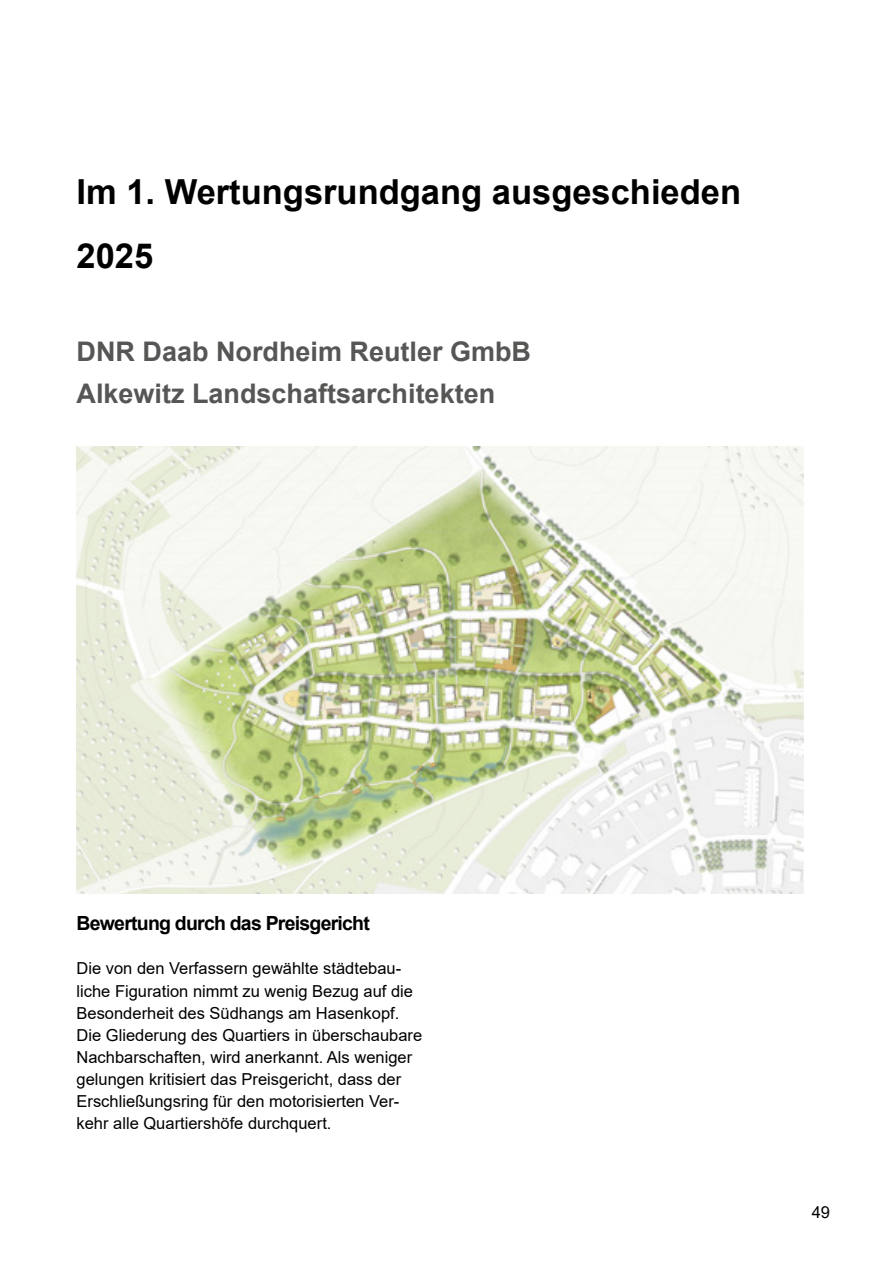
<style>
.page{position:relative;width:893px;height:1263px;background:#fff}
.page>*{position:absolute;margin:0;border:0;box-sizing:border-box;transform-origin:0 0}
.t1{font:700 34.5px/64.5px "Arial";color:#000}
.t2{font:700 27px/42px "Arial";color:#565655}
.t3{font:700 19.5px "Arial";letter-spacing:-.04em;color:#000}
.t4{font:16.5px/22.2px "Arial";color:#000}
</style>
<div class="page">
<img style="left:77px;top:446px;width:727px;height:447px">
<h1 class="t1" style="left:77px;top:160px;width:666px">Im 1. Wertungsrundgang ausgeschieden<br>2025</h1>
<h2 class="t2" style="left:77px;top:331px;width:456px">DNR Daab Nordheim Reutler GmbB<br>Alkewitz Landschaftsarchitekten</h2>
<p class="t3" style="left:77px;top:909px;width:295px">Bewertung durch das Preisgericht</p>
<p class="t4" style="left:77px;top:957px;width:347px">Die von den Verfassern gewählte städtebau&shy;liche Figuration nimmt zu wenig Bezug auf die Besonderheit des Südhangs am Hasenkopf.<br>Die Gliederung des Quartiers in überschaubare Nachbarschaften, wird anerkannt. Als weniger gelungen kritisiert das Preisgericht, dass der Erschließungsring für den motorisierten Ver&shy;kehr alle Quartiershöfe durchquert.</p>
<p class="t4" style="left:812px;top:1201px;width:20px">49</p>
</div>
